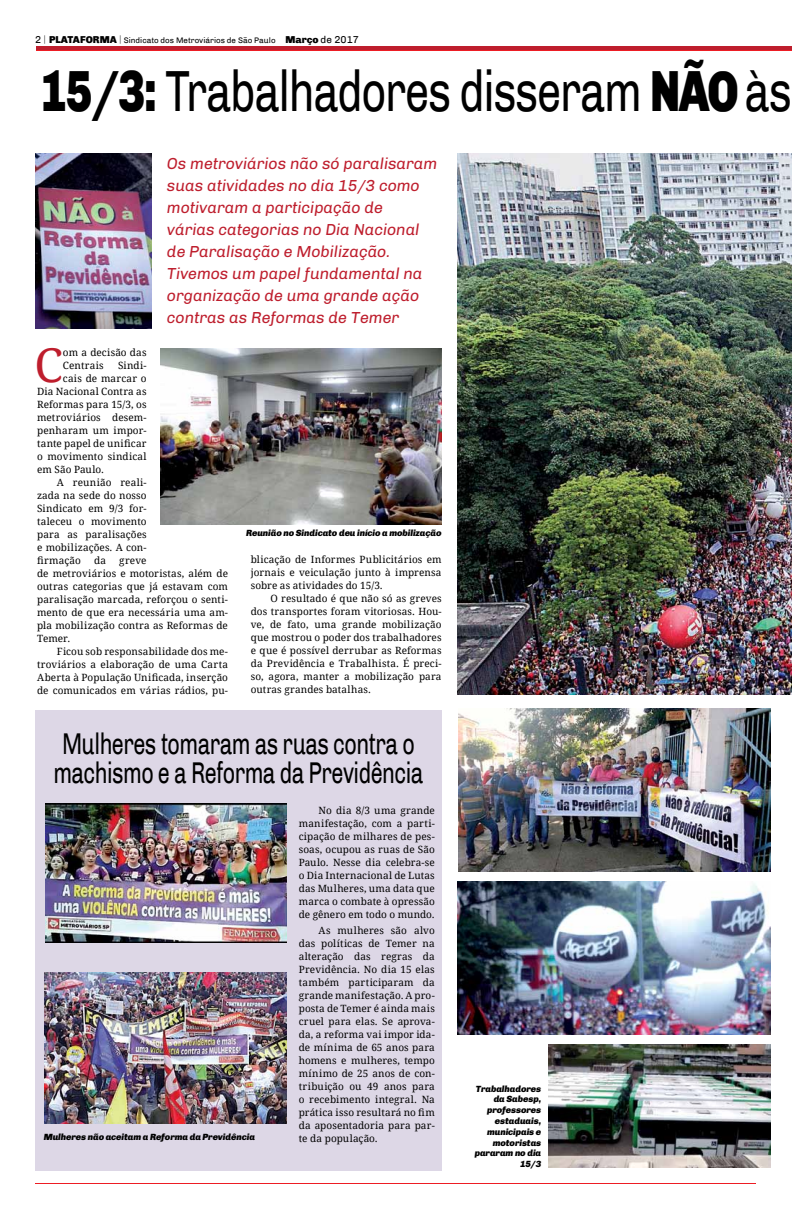
<style>
.page{position:relative;width:792px;height:1224px;background:#fff}
.page>*{position:absolute;margin:0;border:0;box-sizing:border-box;transform-origin:0 0}
.t1{font:58px "Chivo";letter-spacing:-.03em;color:#000;scale:.75 1}
.t2{font:46.4px "Droid Serif";color:#be1e2d}
.t3{font:30px/28.8px "Chivo";letter-spacing:-.025em;color:#000;scale:.72 1}
.t4{font:italic 16px/22px "Chivo";letter-spacing:-.005em;color:#be1e2d}
.t5{font:10px/13px "Droid Serif";letter-spacing:.01em;color:#000;text-align:justify}
.t6{font:italic 900 9px/10.8px "Chivo";letter-spacing:-.01em;color:#000;text-align:right}
.t7{font:8px "Chivo";color:#000}
.s1{font-size:10px}
.s2{font-family:"Exo";font-weight:200;font-size:10px}
.s3{font-weight:900;font-size:10px}
.s4{font-weight:900}
</style>
<div class="page">
<hr style="left:36px;top:46px;width:756px;height:4px;background:#be1e2d">
<hr style="left:36px;top:50px;width:756px;height:1px;background:#ed1d24">
<hr style="left:36px;top:1183px;width:720px;height:1px;background:#ed1d24">
<div style="left:35px;top:710px;width:407px;height:460px;background:#ddd7e6"></div>
<img style="left:458px;top:153px;width:334px;height:542px">
<img style="left:35px;top:153px;width:116px;height:176px">
<img style="left:45px;top:804px;width:242px;height:138px">
<img style="left:161px;top:348px;width:281px;height:176px">
<img style="left:458px;top:709px;width:312px;height:162px">
<img style="left:45px;top:973px;width:242px;height:151px">
<img style="left:549px;top:1044px;width:221px;height:123px">
<img style="left:458px;top:882px;width:312px;height:153px">
<p class="t7" style="left:35px;top:36px;width:325px"><span class="s1">2</span> <span class="s2">|</span> <span class="s3">PLATAFORMA</span> <span class="s2">|</span> Sindicato dos Metroviários de São Paulo <span class="s3">Março</span> <span class="s1">de 2017</span></p>
<h1 class="t1" style="left:40px;top:57px;width:1004px"><span class="s4">15/3:</span> Trabalhadores disseram <span class="s4">NÃO</span> às</h1>
<p class="t4" style="left:167px;top:152px;width:272px">Os metroviários não só paralisaram suas atividades no dia 15/3 como motivaram a participação de<br>várias categorias no Dia Nacional de Paralisação e Mobilização.<br>Tivemos um papel fundamental na organização de uma grande ação contras as Reformas de Temer</p>
<h2 class="t2" style="left:34px;top:333px;width:30px">C</h2>
<p class="t5" style="left:63px;top:346px;width:85px">om a decisão das<br>Centrais</p>
<p class="t5" style="left:118px;top:359px;width:30px">Sindi-</p>
<p class="t5" style="left:63px;top:372px;width:85px">cais de marcar o</p>
<p class="t5" style="left:37px;top:385px;width:111px">Dia Nacional Contra as</p>
<p class="t5" style="left:37px;top:398px;width:111px">Reformas para 15/3, os</p>
<p class="t5" style="left:37px;top:411px;width:111px">metroviários desem-</p>
<p class="t5" style="left:37px;top:424px;width:111px">penharam um impor-</p>
<p class="t5" style="left:37px;top:437px;width:111px">tante papel de unificar</p>
<p class="t5" style="left:37px;top:450px;width:111px">o movimento sindical</p>
<p class="t5" style="left:37px;top:463px;width:68px">em São Paulo.</p>
<p class="t5" style="left:57px;top:476px;width:91px">A reunião reali-</p>
<p class="t5" style="left:37px;top:489px;width:111px">zada na sede do nosso</p>
<p class="t5" style="left:37px;top:502px;width:111px">Sindicato em 9/3 for-</p>
<p class="t5" style="left:37px;top:515px;width:111px">taleceu o movimento</p>
<p class="t5" style="left:37px;top:528px;width:111px">para as paralisações</p>
<p class="t5" style="left:37px;top:541px;width:111px">e mobilizações. A con-</p>
<p class="t5" style="left:37px;top:554px;width:45px">firmação</p>
<p class="t5" style="left:94px;top:554px;width:13px">da</p>
<p class="t5" style="left:37px;top:554px;width:192px;text-align:left;text-indent:82px">greve<br>de metroviários e motoristas, além de outras categorias que já estavam com paralisação marcada, reforçou o senti&shy;mento de que era necessária uma am&shy;pla mobilização contra as Reformas de<br>Temer.</p>
<p class="t5" style="left:37px;top:645px;width:192px;text-indent:20px">Ficou sob responsabilidade dos me&shy;troviários a elaboração de uma Carta Aberta à População Unificada, inserção de comunicados em várias rádios, pu-</p>
<p class="t6" style="left:246px;top:527px;width:197px">Reunião no Sindicato deu início a mobilização</p>
<p class="t5" style="left:251px;top:553px;width:192px">blicação de Informes Publicitários em jornais e veiculação junto à imprensa sobre as atividades do 15/3.</p>
<p class="t5" style="left:251px;top:592px;width:192px;text-indent:20px">O resultado é que não só as greves dos transportes foram vitoriosas. Hou&shy;ve, de fato, uma grande mobilização que mostrou o poder dos trabalhadores e que é possível derrubar as Reformas da Previdência e Trabalhista. É preci&shy;so, agora, manter a mobilização para outras grandes batalhas.</p>
<h3 class="t3" style="left:53px;top:730px;width:515px">Mulheres tomaram as ruas contra o machismo e a Reforma da Previdência</h3>
<p class="t5" style="left:299px;top:803px;width:138px;text-indent:20px">No dia 8/3 uma grande manifestação, com a parti&shy;cipação de milhares de pes&shy;soas, ocupou as ruas de São Paulo. Nesse dia celebra-se o Dia Internacional de Lutas das Mulheres, uma data que marca o combate à opressão de gênero em todo o mundo.</p>
<p class="t5" style="left:299px;top:923px;width:138px;text-indent:20px">As mulheres são alvo das políticas de Temer na alteração das regras da Previdência. No dia 15 elas também participaram da grande manifestação. A pro&shy;posta de Temer é ainda mais cruel para elas. Se aprova&shy;da, a reforma vai impor ida&shy;de mínima de 65 anos para homens e mulheres, tempo mínimo de 25 anos de con&shy;tribuição ou 49 anos para o recebimento integral. Na prática isso resultará no fim da aposentadoria para par-</p>
<p class="t6" style="left:44px;top:1132px;width:213px">Mulheres não aceitam a Reforma da Previdência</p>
<p class="t5" style="left:299px;top:1131px;width:81px">te da população.</p>
<p class="t6" style="left:475px;top:1083px;width:68px">Trabalhadores da Sabesp, professores estaduais, municipais e motoristas pararam no dia<br>15/3</p>
</div>
